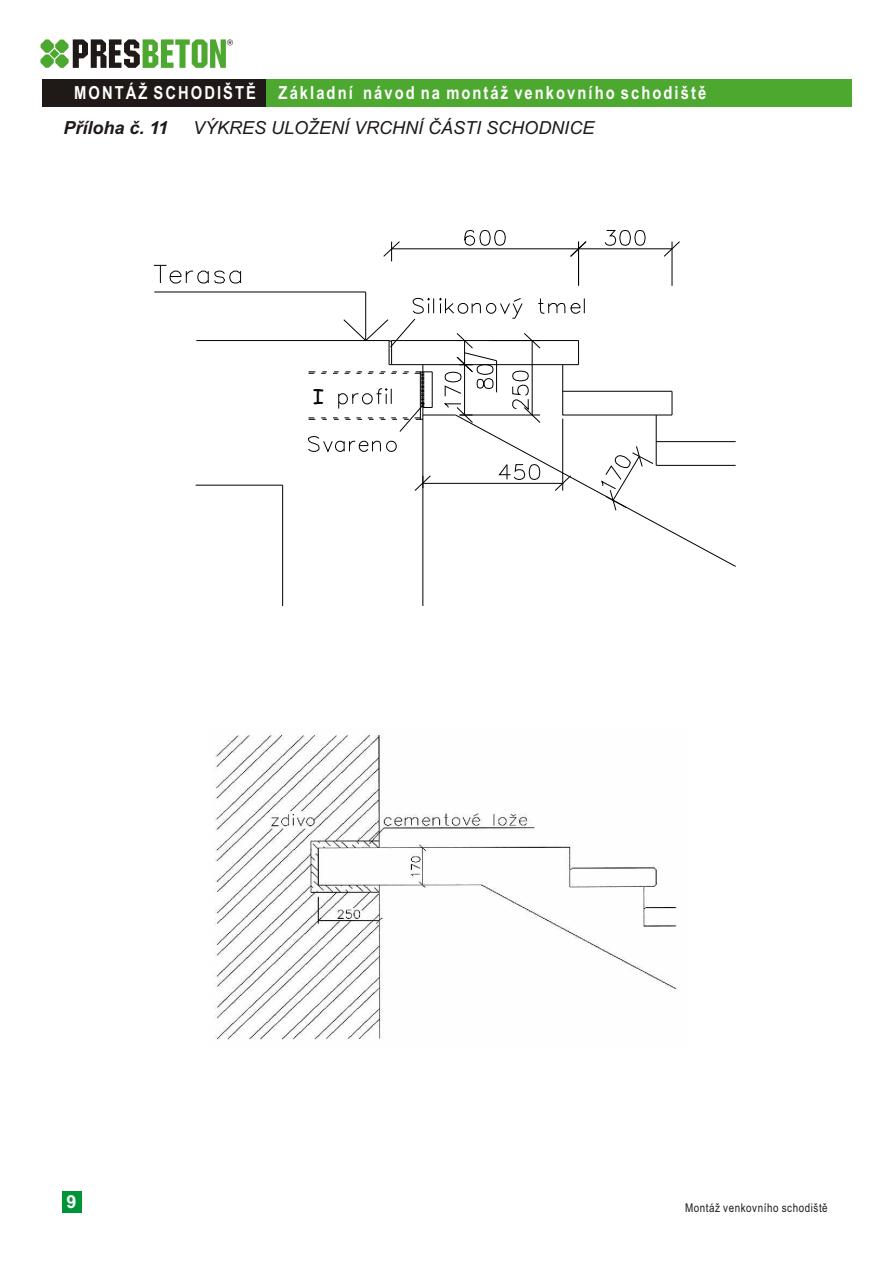
<style>
.page{position:relative;width:894px;height:1263px;background:#fff}
.page>*{position:absolute;margin:0;border:0;box-sizing:border-box;transform-origin:0 0}
.t1{font:20.55px "Comic Sans MS";color:#000}
.t2{font:700 18px "Arial Narrow";letter-spacing:.115em;color:#fff}
.t3{font:italic 18px "Arial";color:#1f1a17}
.t4{font:italic 700 18px "Arial";color:#1f1a17}
.t5{font:700 18px "Arial";color:#fff}
.t6{font:12px "Arial Narrow";letter-spacing:.045em;color:#1f1a17}
</style>
<div class="page">
<div style="left:62px;top:1191px;width:19px;height:22px;background:#009438"></div>
<hr style="left:672px;top:242px;width:1px;height:44px;background:#000">
<hr style="left:579px;top:249px;width:93px;height:1px;background:#000">
<svg style="left:664px;top:241px;width:16px;height:16px"></svg>
<svg style="left:605px;top:230px;width:40px;height:16px"></svg>
<hr style="left:282px;top:485px;width:1px;height:121px;background:#000">
<hr style="left:423px;top:365px;width:1px;height:241px;background:#000">
<hr style="left:392px;top:249px;width:187px;height:1px;background:#000">
<hr style="left:196px;top:485px;width:87px;height:1px;background:#000">
<hr style="left:196px;top:340px;width:193px;height:1px;background:#000">
<hr style="left:154px;top:292px;width:212px;height:1px;background:#000">
<svg style="left:154px;top:265px;width:87px;height:18px"></svg>
<hr style="left:365px;top:292px;width:1px;height:49px;background:#000">
<svg style="left:383px;top:241px;width:17px;height:20px"></svg>
<svg style="left:465px;top:230px;width:41px;height:16px"></svg>
<svg style="left:570px;top:241px;width:17px;height:16px"></svg>
<hr style="left:578px;top:242px;width:1px;height:44px;background:#000">
<svg style="left:308px;top:298px;width:428px;height:269px"></svg>
<img style="left:214px;top:733px;width:464px;height:307px">
<svg style="left:40px;top:39px;width:193px;height:29px"></svg>
<div style="left:42px;top:79px;width:810px;height:28px;background:#4da830"></div>
<div style="left:42px;top:79px;width:223px;height:28px;background:#1f1a17"></div>
<p class="t2" style="left:74px;top:79px;width:183px">MONTÁŽ SCHODIŠTÌ</p>
<p class="t2" style="left:279px;top:79px;width:429px">Základní návod na montáž venkovního schodištì</p>
<p class="t4" style="left:63px;top:121px;width:106px">Pøíloha è. 11</p>
<p class="t3" style="left:193px;top:121px;width:403px">VÝKRES ULOŽENÍ VRCHNÍ ÈÁSTI SCHODNICE</p>
<p class="t1" style="left:313px;top:387px;width:13px">I</p>
<p class="t5" style="left:66px;top:1195px;width:12px">9</p>
<p class="t6" style="left:685px;top:1203px;width:144px">Montáž venkovního schodištì</p>
</div>
